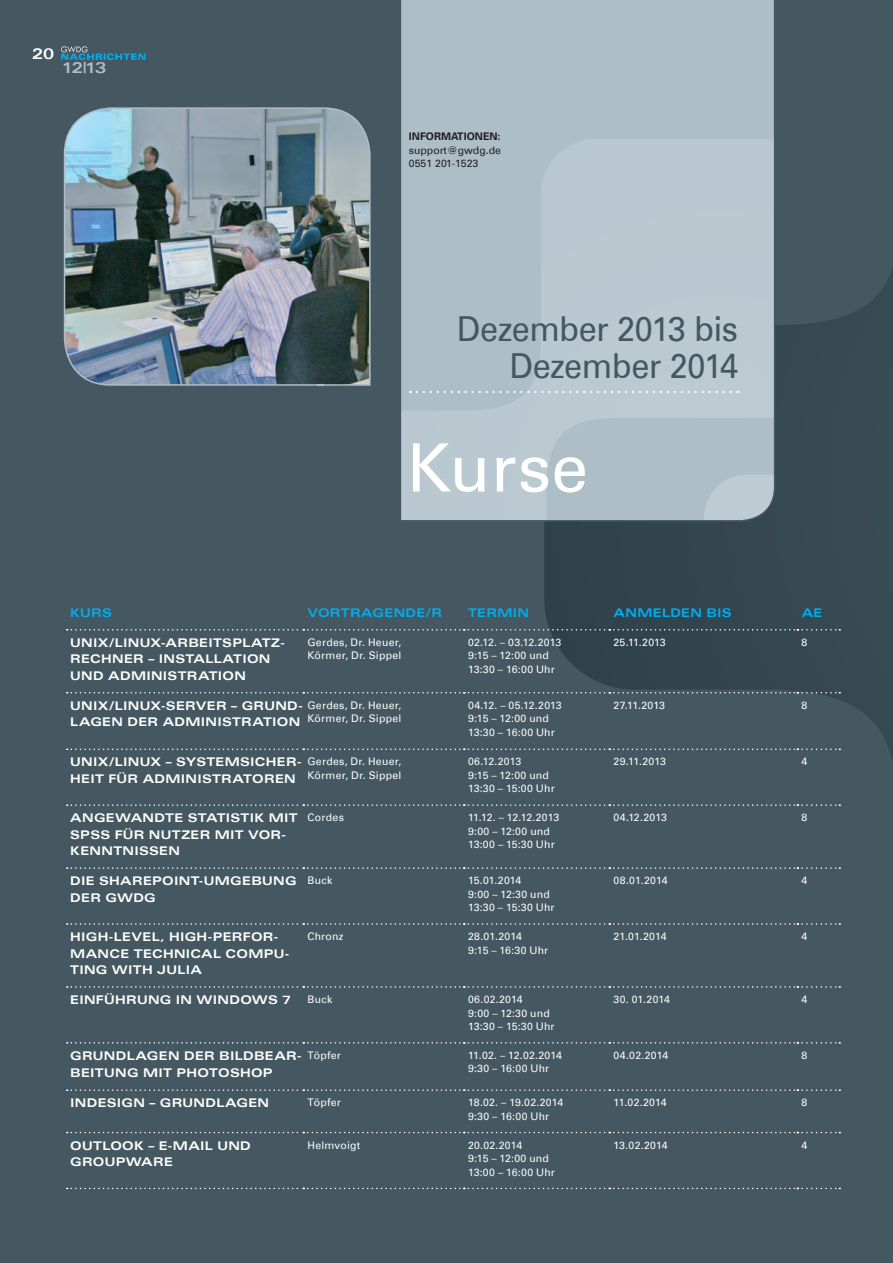
<style>
.page{position:relative;width:893px;height:1263px;background:#455760}
.page>*{position:absolute;margin:0;border:0;box-sizing:border-box;transform-origin:0 0}
.t1{font:66.6px "Univers Com 55 Roman";color:#fff}
.t2{font:34.5px/37.5px "Univers Com 55 Roman";letter-spacing:-.015em;color:#455760;text-align:right;scale:.94 1}
.t3{font:15.3px "Univers Com 63 Bold Ext";color:#adbec7}
.t4{font:15px "Univers Com 63 Bold Ext";color:#fff}
.t5{font:12px/16.5px "Univers Com 63 Bold Ext";letter-spacing:.025em;color:#fff}
.t6{font:12px "Univers Com 63 Bold Ext";letter-spacing:.025em;color:#00aeef}
.t7{font:10.5px/13.5px "Univers Com 55 Roman";letter-spacing:.02em;color:#fff}
.t8{font:10.5px/13.5px "Univers Com 55 Roman";color:#231f20}
.t9{font:700 10.5px "Univers Com 65";color:#231f20}
</style>
<div class="page">
<svg style="left:544px;top:272px;width:348px;height:772px"></svg>
<svg style="left:892px;top:269px;width:1px;height:492px"></svg>
<svg style="left:61px;top:46px;width:84px;height:14px"></svg>
<img style="left:63px;top:107px;width:308px;height:279px">
<svg style="left:401px;top:0;width:375px;height:522px;background:#b1c1ca"></svg>
<svg style="left:417px;top:391px;width:321px;height:2px"></svg>
<svg style="left:67px;top:629px;width:773px;height:1px"></svg>
<svg style="left:67px;top:692px;width:773px;height:1px"></svg>
<svg style="left:67px;top:748px;width:773px;height:2px"></svg>
<svg style="left:67px;top:804px;width:773px;height:2px"></svg>
<svg style="left:67px;top:867px;width:773px;height:2px"></svg>
<svg style="left:67px;top:923px;width:773px;height:2px"></svg>
<svg style="left:67px;top:986px;width:773px;height:2px"></svg>
<svg style="left:67px;top:1042px;width:773px;height:1px"></svg>
<svg style="left:67px;top:1089px;width:773px;height:2px"></svg>
<svg style="left:67px;top:1132px;width:773px;height:1px"></svg>
<svg style="left:67px;top:1188px;width:773px;height:1px"></svg>
<h3 class="t4" style="left:32px;top:45px;width:23px">20</h3>
<h3 class="t3" style="left:62px;top:59px;width:46px">12|13</h3>
<p class="t9" style="left:409px;top:130px;width:93px">INFORMATIONEN:</p>
<p class="t8" style="left:409px;top:143px;width:94px">support@gwdg.de<br>0551 201-1523</p>
<h2 class="t2" style="left:457px;top:310px;width:301px">Dezember 2013 bis<br>Dezember 2014</h2>
<h1 class="t1" style="left:407px;top:428px;width:183px">Kurse</h1>
<p class="t6" style="left:70px;top:606px;width:43px">KURS</p>
<p class="t6" style="left:308px;top:606px;width:136px">VORTRAGENDE/R</p>
<p class="t6" style="left:468px;top:606px;width:62px">TERMIN</p>
<p class="t6" style="left:614px;top:606px;width:120px">ANMELDEN BIS</p>
<p class="t6" style="left:802px;top:606px;width:22px">AE</p>
<p class="t5" style="left:70px;top:634px;width:216px">UNIX/LINUX-ARBEITSPLATZ-<br>RECHNER – INSTALLATION<br>UND ADMINISTRATION</p>
<p class="t7" style="left:307px;top:635px;width:95px">Gerdes, Dr. Heuer,<br>Körmer, Dr. Sippel</p>
<p class="t7" style="left:468px;top:635px;width:95px">02.12. – 03.12.2013<br>9:15 – 12:00 und<br>13:30 – 16:00 Uhr</p>
<p class="t7" style="left:614px;top:635px;width:54px">25.11.2013</p>
<p class="t7" style="left:802px;top:635px;width:7px">8</p>
<p class="t5" style="left:70px;top:697px;width:234px">UNIX/LINUX-SERVER – GRUND-<br>LAGEN DER ADMINISTRATION</p>
<p class="t7" style="left:307px;top:698px;width:95px">Gerdes, Dr. Heuer,<br>Körmer, Dr. Sippel</p>
<p class="t7" style="left:468px;top:698px;width:95px">04.12. – 05.12.2013<br>9:15 – 12:00 und<br>13:30 – 16:00 Uhr</p>
<p class="t7" style="left:614px;top:698px;width:53px">27.11.2013</p>
<p class="t7" style="left:802px;top:698px;width:7px">8</p>
<p class="t5" style="left:70px;top:754px;width:233px">UNIX/LINUX – SYSTEMSICHER-<br>HEIT FÜR ADMINISTRATOREN</p>
<p class="t7" style="left:307px;top:755px;width:95px">Gerdes, Dr. Heuer,<br>Körmer, Dr. Sippel</p>
<p class="t7" style="left:468px;top:755px;width:88px">06.12.2013<br>9:15 – 12:00 und<br>13:30 – 15:00 Uhr</p>
<p class="t7" style="left:614px;top:755px;width:54px">29.11.2013</p>
<p class="t7" style="left:802px;top:755px;width:7px">4</p>
<p class="t5" style="left:70px;top:810px;width:229px">ANGEWANDTE STATISTIK MIT<br>SPSS FÜR NUTZER MIT VOR-<br>KENNTNISSEN</p>
<p class="t7" style="left:307px;top:811px;width:38px">Cordes</p>
<p class="t7" style="left:468px;top:811px;width:93px">11.12. – 12.12.2013<br>9:00 – 12:00 und<br>13:00 – 15:30 Uhr</p>
<p class="t7" style="left:614px;top:811px;width:55px">04.12.2013</p>
<p class="t7" style="left:802px;top:811px;width:7px">8</p>
<p class="t5" style="left:70px;top:873px;width:228px">DIE SHAREPOINT-UMGEBUNG<br>DER GWDG</p>
<p class="t7" style="left:307px;top:874px;width:26px">Buck</p>
<p class="t7" style="left:468px;top:874px;width:88px">15.01.2014<br>9:00 – 12:30 und<br>13:30 – 15:30 Uhr</p>
<p class="t7" style="left:614px;top:874px;width:55px">08.01.2014</p>
<p class="t7" style="left:802px;top:874px;width:7px">4</p>
<p class="t5" style="left:70px;top:928px;width:221px">HIGH-LEVEL, HIGH-PERFOR-<br>MANCE TECHNICAL COMPU-<br>TING WITH JULIA</p>
<p class="t7" style="left:307px;top:930px;width:37px">Chronz</p>
<p class="t7" style="left:468px;top:930px;width:82px">28.01.2014<br>9:15 – 16:30 Uhr</p>
<p class="t7" style="left:614px;top:930px;width:54px">21.01.2014</p>
<p class="t7" style="left:802px;top:930px;width:7px">4</p>
<p class="t5" style="left:70px;top:991px;width:222px">EINFÜHRUNG IN WINDOWS 7</p>
<p class="t7" style="left:307px;top:992px;width:26px">Buck</p>
<p class="t7" style="left:468px;top:992px;width:88px">06.02.2014<br>9:00 – 12:30 und<br>13:30 – 15:30 Uhr</p>
<p class="t7" style="left:614px;top:992px;width:58px">30. 01.2014</p>
<p class="t7" style="left:802px;top:992px;width:7px">4</p>
<p class="t5" style="left:70px;top:1047px;width:233px">GRUNDLAGEN DER BILDBEAR-<br>BEITUNG MIT PHOTOSHOP</p>
<p class="t7" style="left:307px;top:1048px;width:35px">Töpfer</p>
<p class="t7" style="left:468px;top:1048px;width:95px">11.02. – 12.02.2014<br>9:30 – 16:00 Uhr</p>
<p class="t7" style="left:614px;top:1048px;width:56px">04.02.2014</p>
<p class="t7" style="left:802px;top:1048px;width:7px">8</p>
<p class="t5" style="left:70px;top:1095px;width:200px">INDESIGN – GRUNDLAGEN</p>
<p class="t7" style="left:307px;top:1096px;width:35px">Töpfer</p>
<p class="t7" style="left:468px;top:1096px;width:97px">18.02. – 19.02.2014<br>9:30 – 16:00 Uhr</p>
<p class="t7" style="left:614px;top:1096px;width:54px">11.02.2014</p>
<p class="t7" style="left:802px;top:1096px;width:7px">8</p>
<p class="t5" style="left:70px;top:1137px;width:182px">OUTLOOK – E-MAIL UND<br>GROUPWARE</p>
<p class="t7" style="left:307px;top:1138px;width:54px">Helmvoigt</p>
<p class="t7" style="left:468px;top:1138px;width:88px">20.02.2014<br>9:15 – 12:00 und<br>13:00 – 16:00 Uhr</p>
<p class="t7" style="left:614px;top:1138px;width:55px">13.02.2014</p>
<p class="t7" style="left:802px;top:1138px;width:7px">4</p>
</div>
